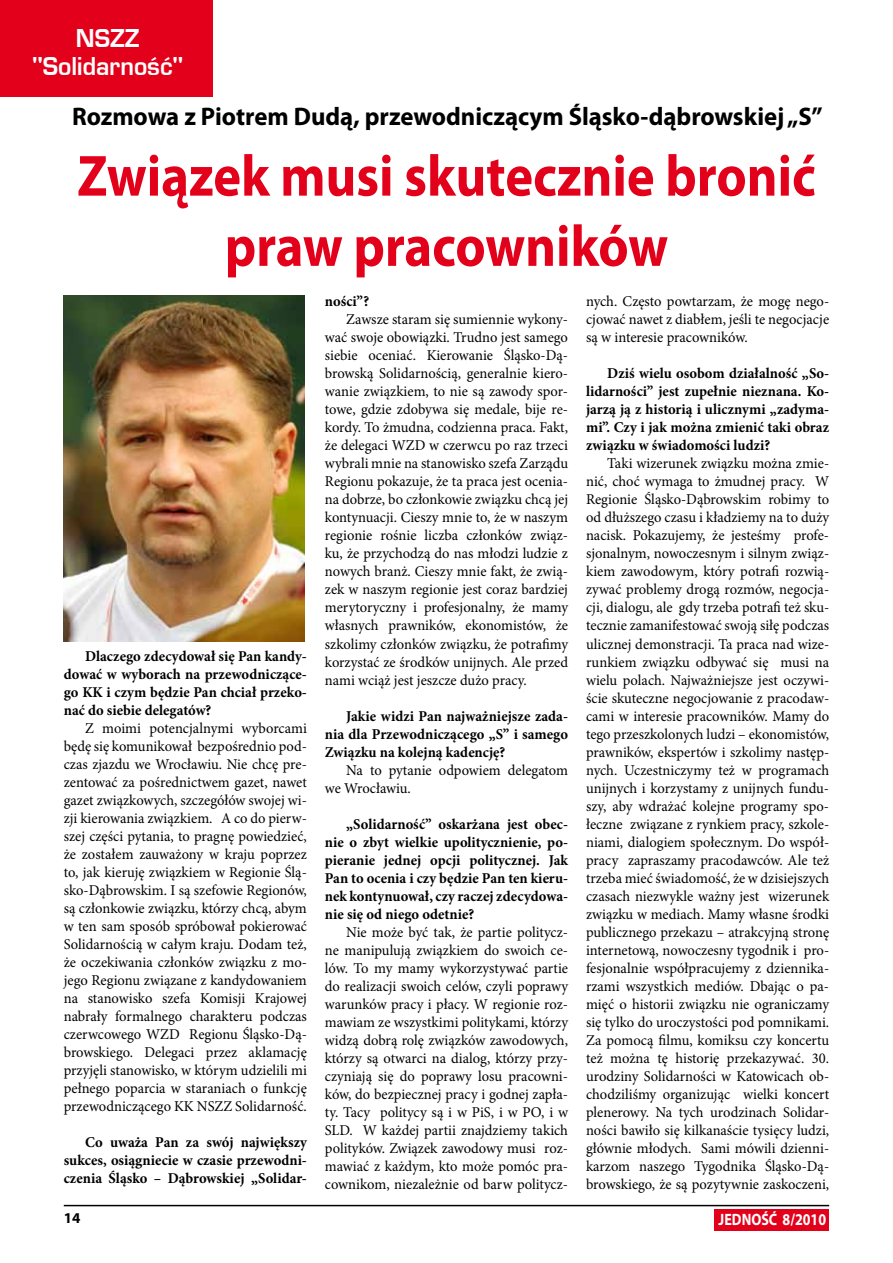
<style>
.page{position:relative;width:893px;height:1263px;background:#fff}
.page>*{position:absolute;margin:0;border:0;box-sizing:border-box;transform-origin:0 0}
.t1{font:700 58.5px/70.2px "Myriad Pro";color:#e2001a;text-align:center;scale:.9 1}
.t2{font:700 25.5px "Myriad Pro";color:#000}
.t3{font:700 24px/28.8px "Euromode";color:#fff;text-align:center;scale:.95 1}
.t4{font:700 16.5px "Myriad Pro";color:#fff;scale:.85 1}
.t5{font:15px/18px "Minion Pro";color:#000;text-align:justify}
.t6{font:700 15px/18px "Minion Pro";color:#000;text-align:justify}
.t7{font:700 15px "Myriad Pro";color:#000}
</style>
<div class="page">
<div style="left:0;top:0;width:213px;height:96px;background:#e2001a"></div>
<div style="left:714px;top:1209px;width:115px;height:21px;background:#e2001a"></div>
<hr style="left:64px;top:1205px;width:765px;height:1px;background:#000">
<img style="left:64px;top:296px;width:241px;height:345px">
<h3 class="t3" style="left:32px;top:23px;width:161px">NSZZ "Solidarność"</h3>
<h2 class="t2" style="left:72px;top:100px;width:752px">Rozmowa z Piotrem Dudą, przewodniczącym Śląsko-dąbrowskiej „S”</h2>
<h1 class="t1" style="left:77px;top:139px;width:822px">Związek musi skutecznie bronić praw pracowników</h1>
<p class="t6" style="left:64px;top:647px;width:245px;text-indent:21px">Dlaczego zdecydował się Pan kandy&shy;dować w wyborach na przewodniczące&shy;go KK i czym będzie Pan chciał przeko&shy;nać do siebie delegatów?</p>
<p class="t5" style="left:64px;top:719px;width:245px;text-indent:21px">Z moimi potencjalnymi wyborcami będę się komunikował bezpośrednio pod&shy;czas zjazdu we Wrocławiu. Nie chcę pre&shy;zentować za pośrednictwem gazet, nawet gazet związkowych, szczegółów swojej wi&shy;zji kierowania związkiem. A co do pierw&shy;szej części pytania, to pragnę powiedzieć, że zostałem zauważony w kraju poprzez to, jak kieruję związkiem w Regionie Ślą&shy;sko-Dąbrowskim. I są szefowie Regionów, są członkowie związku, którzy chcą, abym w ten sam sposób spróbował pokierować Solidarnością w całym kraju. Dodam też, że oczekiwania członków związku z mo&shy;jego Regionu związane z kandydowaniem na stanowisko szefa Komisji Krajowej nabrały formalnego charakteru podczas czerwcowego WZD Regionu Śląsko-Dą&shy;browskiego. Delegaci przez aklamację przyjęli stanowisko, w którym udzielili mi pełnego poparcia w staraniach o funkcję przewodniczącego KK NSZZ Solidarność.</p>
<p class="t6" style="left:64px;top:1133px;width:245px;text-indent:21px">Co uważa Pan za swój największy sukces, osiągniecie w czasie przewodni&shy;czenia Śląsko – Dąbrowskiej „Solidar-</p>
<p class="t6" style="left:325px;top:292px;width:46px">ności”?</p>
<p class="t5" style="left:325px;top:311px;width:245px;text-indent:21px">Zawsze staram się sumiennie wykony&shy;wać swoje obowiązki. Trudno jest samego siebie oceniać. Kierowanie Śląsko-Dą&shy;browską Solidarnością, generalnie kiero&shy;wanie związkiem, to nie są zawody spor&shy;towe, gdzie zdobywa się medale, bije re&shy;kordy. To żmudna, codzienna praca. Fakt, że delegaci WZD w czerwcu po raz trzeci wybrali mnie na stanowisko szefa Zarządu Regionu pokazuje, że ta praca jest ocenia&shy;na dobrze, bo członkowie związku chcą jej kontynuacji. Cieszy mnie to, że w naszym regionie rośnie liczba członków związ&shy;ku, że przychodzą do nas młodzi ludzie z nowych branż. Cieszy mnie fakt, że zwią&shy;zek w naszym regionie jest coraz bardziej merytoryczny i profesjonalny, że mamy własnych prawników, ekonomistów, że szkolimy członków związku, że potrafimy korzystać ze środków unijnych. Ale przed nami wciąż jest jeszcze dużo pracy.</p>
<p class="t6" style="left:325px;top:706px;width:245px;text-indent:21px">Jakie widzi Pan najważniejsze zada&shy;nia dla Przewodniczącego „S” i samego Związku na kolejną kadencję?</p>
<p class="t5" style="left:325px;top:761px;width:245px;text-indent:21px">Na to pytanie odpowiem delegatom we Wrocławiu.</p>
<p class="t6" style="left:325px;top:814px;width:245px;text-indent:21px">„Solidarność” oskarżana jest obec&shy;nie o zbyt wielkie upolitycznienie, po&shy;pieranie jednej opcji politycznej. Jak Pan to ocenia i czy będzie Pan ten kieru&shy;nek kontynuował, czy raczej zdecydowa&shy;nie się od niego odetnie?</p>
<p class="t5" style="left:325px;top:923px;width:245px;text-indent:21px">Nie może być tak, że partie politycz&shy;ne manipulują związkiem do swoich ce&shy;lów. To my mamy wykorzystywać partie do realizacji swoich celów, czyli poprawy warunków pracy i płacy. W regionie roz&shy;mawiam ze wszystkimi politykami, którzy widzą dobrą rolę związków zawodowych, którzy są otwarci na dialog, którzy przy&shy;czyniają się do poprawy losu pracowni&shy;ków, do bezpiecznej pracy i godnej zapła&shy;ty. Tacy politycy są i w PiS, i w PO, i w SLD. W każdej partii znajdziemy takich polityków. Związek zawodowy musi roz&shy;mawiać z każdym, kto może pomóc pra&shy;cownikom, niezależnie od barw politycz-</p>
<p class="t5" style="left:586px;top:293px;width:245px">nych. Często powtarzam, że mogę nego&shy;cjować nawet z diabłem, jeśli te negocjacje są w interesie pracowników.</p>
<p class="t6" style="left:586px;top:364px;width:245px;text-indent:21px">Dziś wielu osobom działalność „So&shy;lidarności” jest zupełnie nieznana. Ko&shy;jarzą ją z historią i ulicznymi „zadyma&shy;mi”. Czy i jak można zmienić taki obraz związku w świadomości ludzi?</p>
<p class="t5" style="left:586px;top:455px;width:245px;text-indent:21px">Taki wizerunek związku można zmie&shy;nić, choć wymaga to żmudnej pracy. W Regionie Śląsko-Dąbrowskim robimy to od dłuższego czasu i kładziemy na to duży nacisk. Pokazujemy, że jesteśmy profe&shy;sjonalnym, nowoczesnym i silnym związ&shy;kiem zawodowym, który potrafi rozwią&shy;zywać problemy drogą rozmów, negocja&shy;cji, dialogu, ale gdy trzeba potrafi też sku&shy;tecznie zamanifestować swoją siłę podczas ulicznej demonstracji. Ta praca nad wize&shy;runkiem związku odbywać się musi na wielu polach. Najważniejsze jest oczywi&shy;ście skuteczne negocjowanie z pracodaw&shy;cami w interesie pracowników. Mamy do tego przeszkolonych ludzi – ekonomistów, prawników, ekspertów i szkolimy następ&shy;nych. Uczestniczymy też w programach unijnych i korzystamy z unijnych fundu&shy;szy, aby wdrażać kolejne programy spo&shy;łeczne związane z rynkiem pracy, szkole&shy;niami, dialogiem społecznym. Do współ&shy;pracy zapraszamy pracodawców. Ale też trzeba mieć świadomość, że w dzisiejszych czasach niezwykle ważny jest wizerunek związku w mediach. Mamy własne środki publicznego przekazu – atrakcyjną stronę internetową, nowoczesny tygodnik i pro&shy;fesjonalnie współpracujemy z dziennika&shy;rzami wszystkich mediów. Dbając o pa&shy;mięć o historii związku nie ograniczamy się tylko do uroczystości pod pomnikami.<br>Za pomocą filmu, komiksu czy koncertu też można tę historię przekazywać. 30. urodziny Solidarności w Katowicach ob&shy;chodziliśmy organizując wielki koncert plenerowy. Na tych urodzinach Solidar&shy;ności bawiło się kilkanaście tysięcy ludzi, głównie młodych. Sami mówili dzienni&shy;karzom naszego Tygodnika Śląsko-Dą&shy;browskiego, że są pozytywnie zaskoczeni,</p>
<p class="t7" style="left:64px;top:1208px;width:18px">14</p>
<p class="t4" style="left:719px;top:1208px;width:128px">JEDNOŚĆ 8/2010</p>
</div>
